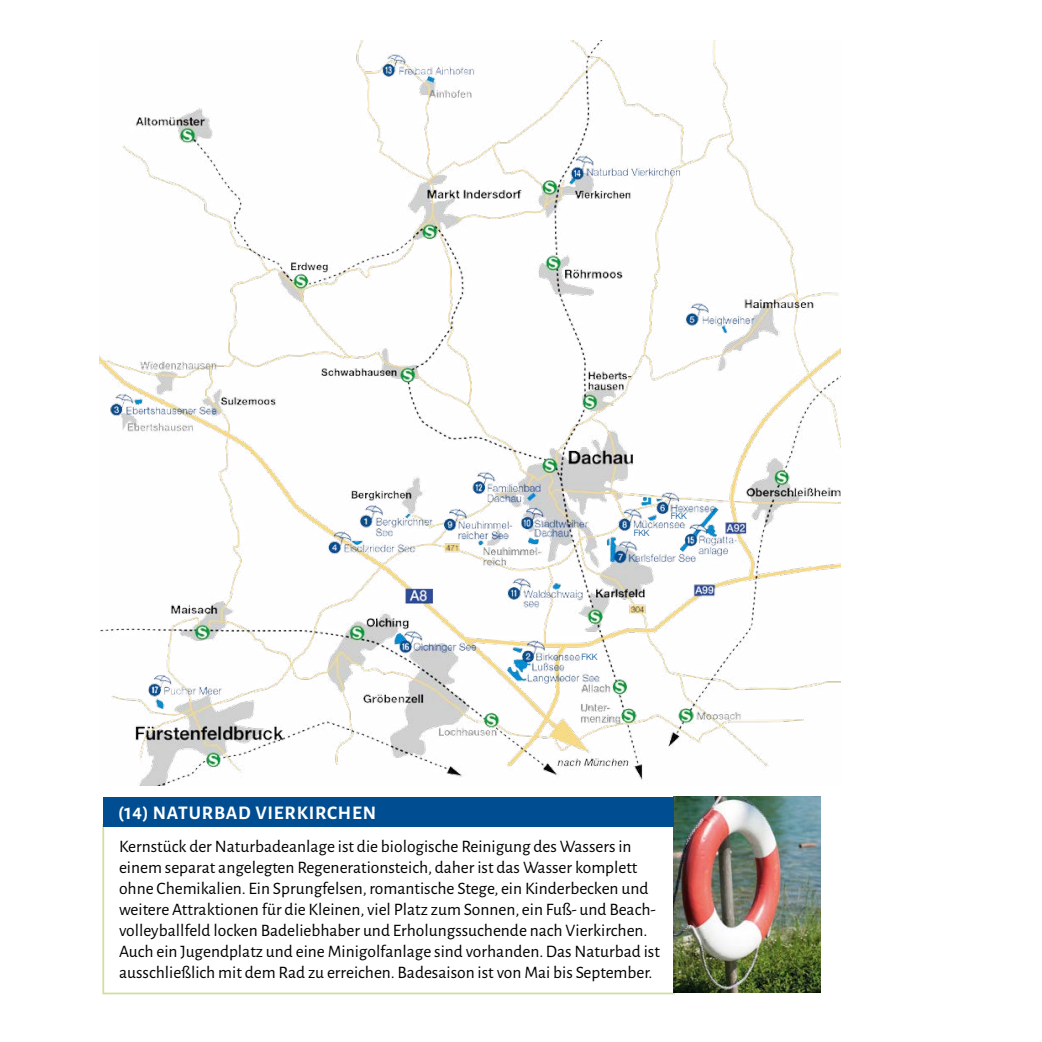
<style>
.page{position:relative;width:1042px;height:1042px;background:#fff}
.page>*{position:absolute;margin:0;border:0;box-sizing:border-box;transform-origin:0 0}
.H3_weiss{font:700 19.25px "Alegreya Sans";letter-spacing:.04em;color:#fff}
.p-fliess{font:17.5px/21px "Alegreya Sans";color:#000}
.t1{font:300 8.75px "Helvetica Neue";color:#004e91}
</style>
<div class="page">
<img style="left:99px;top:41px;width:742px;height:744px">
<div style="left:102px;top:824px;width:573px;height:170px;border:2px solid #cfe09a"></div>
<img style="left:674px;top:797px;width:146px;height:195px">
<div style="left:103px;top:797px;width:571px;height:29px;background:#004e91"></div>
<p class="t1" style="left:634px;top:525px;width:17px">FKK</p>
<p class="t1" style="left:671px;top:509px;width:17px">FKK</p>
<p class="t1" style="left:581px;top:650px;width:17px">FKK</p>
<h3 class="H3_weiss" style="left:118px;top:798px;width:259px">(14) NATURBAD VIERKIRCHEN</h3>
<p class="p-fliess" style="left:119px;top:835px;width:542px">Kernstück der Naturbadeanlage ist die biologische Reinigung des Wassers in einem separat angelegten Regenerationsteich, daher ist das Wasser komplett ohne Chemikalien. Ein Sprungfelsen, romantische Stege, ein Kinderbecken und weitere Attraktionen für die Kleinen, viel Platz zum Sonnen, ein Fuß- und Beach&shy;volleyballfeld locken Badeliebhaber und Erholungssuchende nach Vierkirchen.<br>Auch ein Jugendplatz und eine Minigolfanlage sind vorhanden. Das Naturbad ist ausschließlich mit dem Rad zu erreichen. Badesaison ist von Mai bis September.</p>
</div>
